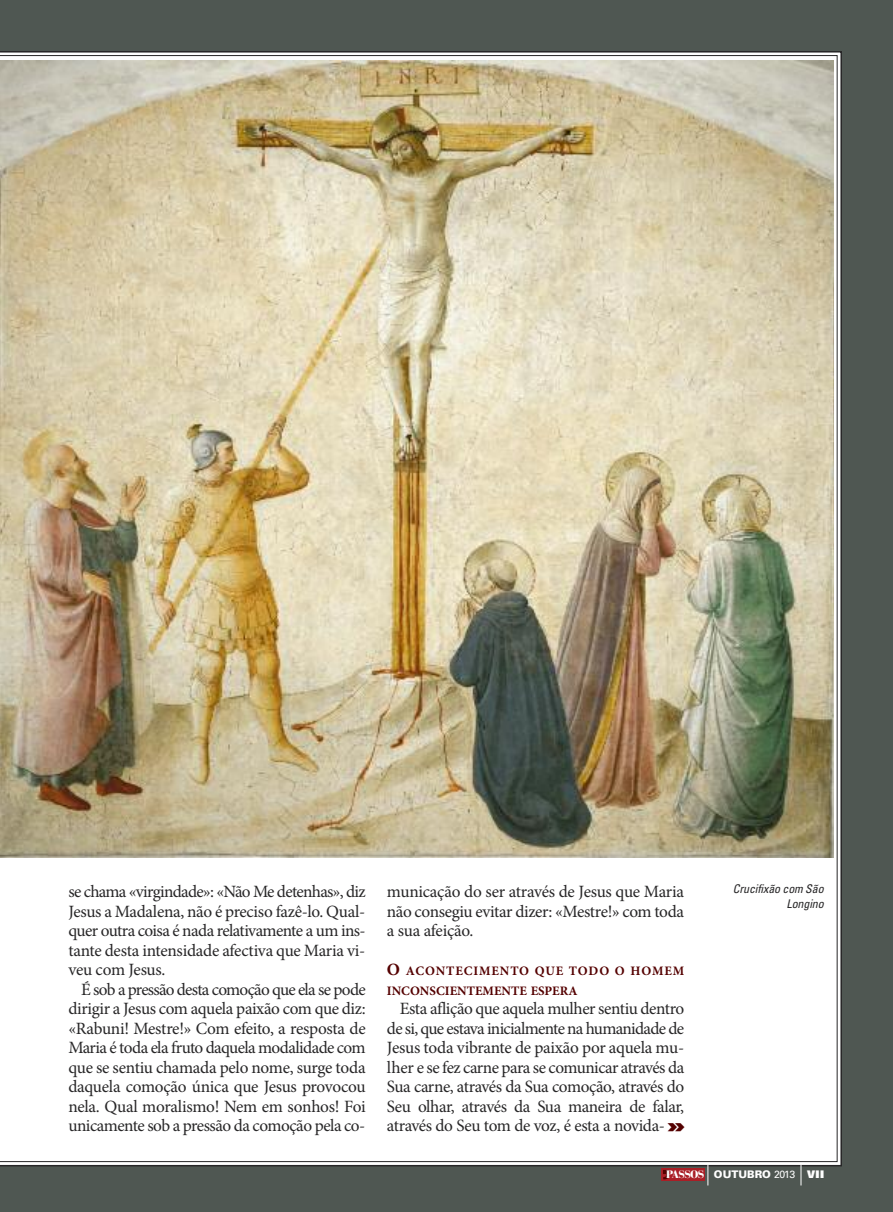
<style>
.page{position:relative;width:893px;height:1212px;background:#4f5752}
.page>*{position:absolute;margin:0;border:0;box-sizing:border-box;transform-origin:0 0}
.t1{font:17.25px/19.5px "Minion Pro";letter-spacing:-.025em;color:#272627;text-align:justify}
.t2{font:700 12.9px/19.5px "Minion Pro";letter-spacing:.025em;color:#540000}
.t3{font:italic condensed 12px/15px "Univers";letter-spacing:-.01em;color:#272627;text-align:right}
.t4{font:900 10.5px "Univers";color:#fff}
.s1{font-size:17.25px}
.s2{font-family:"Univers";font-weight:900;font-stretch:expanded;font-size:18px;color:#540000}
.s3{font-family:"Bauer Bodoni";font-size:10.8px}
.s4{font-weight:400}
.s5{font-style:inherit}
</style>
<div class="page">
<div style="left:0;top:55px;width:837px;height:1107px;background:#fff"></div>
<img style="left:0;top:61px;width:833px;height:796px">
<svg style="left:708px;top:1164px;width:1px;height:21px"></svg>
<svg style="left:801px;top:1164px;width:1px;height:21px"></svg>
<div style="left:662px;top:1169px;width:43px;height:12px;background:#a91f26"></div>
<svg style="left:663px;top:1170px;width:6px;height:9px"></svg>
<p class="t1" style="left:68px;top:883px;width:299px">se chama «virgindade»: «Não Me detenhas», diz Jesus a Madalena, não é preciso fazê-lo. Qual&shy;quer outra coisa é nada relativamente a um ins&shy;tante desta intensidade afectiva que Maria vi&shy;veu com Jesus.</p>
<p class="t1" style="left:68px;top:981px;width:299px;text-indent:13px">É sob a pressão desta comoção que ela se pode dirigir a Jesus com aquela paixão com que diz: «Rabuni! Mestre!» Com efeito, a resposta de Maria é toda ela fruto daquela modalidade com que se sentiu chamada pelo nome, surge toda daquela comoção única que Jesus provocou nela. Qual moralismo! Nem em sonhos! Foi unicamente sob a pressão da comoção pela co-</p>
<p class="t1" style="left:387px;top:883px;width:299px">municação do ser através de Jesus que Maria não consegiu evitar dizer: «Mestre!» com toda a sua afeição.</p>
<p class="t2" style="left:387px;top:962px;width:299px"><span class="s1">O</span> ACONTECIMENTO QUE TODO O HOMEM<br>INCONSCIENTEMENTE ESPERA</p>
<p class="t1" style="left:387px;top:1000px;width:299px;text-indent:13px">Esta aflição que aquela mulher sentiu dentro de si, que estava inicialmente na humanidade de Jesus toda vibrante de paixão por aquela mu&shy;lher e se fez carne para se comunicar através da Sua carne, através da Sua comoção, através do Seu olhar, através da Sua maneira de falar, através do Seu tom de voz, é esta a novida- <span class="s2">»</span></p>
<p class="t3" style="left:733px;top:882px;width:92px">Crucifixão com São<br>Longino</p>
<p class="t4" style="left:666px;top:1170px;width:160px"><span class="s3">PASSOS</span> OUTUBRO <span class="s4">2013</span> <span class="s5">VII</span></p>
</div>
